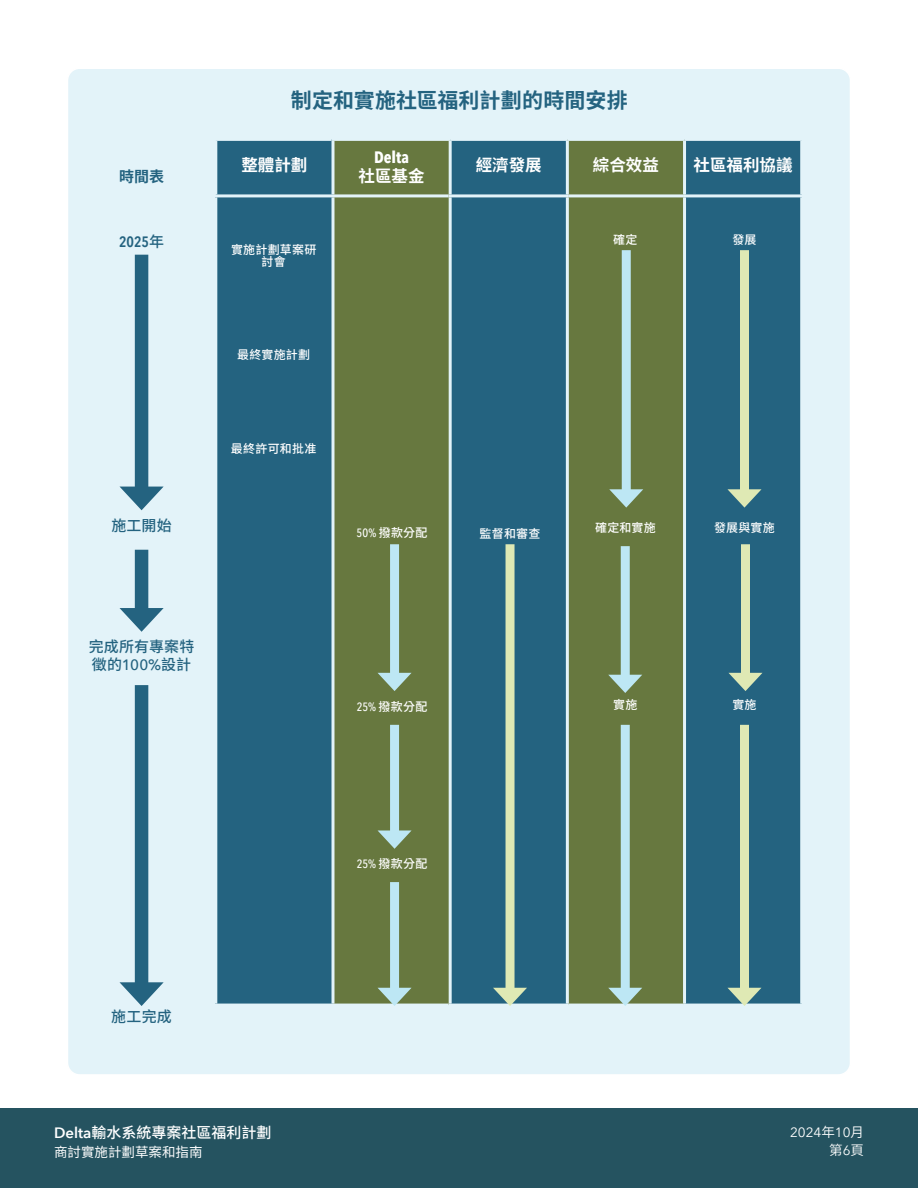
<style>
.page{position:relative;width:918px;height:1188px;background:#fff}
.page>*{position:absolute;margin:0;border:0;box-sizing:border-box;transform-origin:0 0}
.t1{font:700 21px "Source Han Sans TW";letter-spacing:.005em;color:#246380}
.t2{font:700 16.5px "Source Han Sans TW";color:#fff}
.t3{font:700 16.5px "Avenir Next Condensed";color:#fff}
.t4{font:500 15px/18px "Source Han Sans TW";letter-spacing:.015em;color:#246380}
.t5{font:500 15px "Source Han Sans TW";color:#fff}
.t6{font:600 15px "Avenir Next Condensed";color:#246380}
.t7{font:700 15px "Source Han Sans TW";color:#246380}
.t8{font:13.5px "Source Han Sans TW";color:#fff}
.t9{font:13.5px "Avenir Next";color:#fff}
.t10{font:13.5px "Source Han Sans TW";color:#fff}
.t11{font:500 12px/12px "Source Han Sans TW";letter-spacing:.02em;color:#fff;text-align:center}
.s1{font-family:"Source Han Sans TW";font-weight:500}
.s2{font-family:"Avenir Next Condensed"}
.s3{font-family:"Avenir Next"}
.s4{font-family:"Avenir Next";font-weight:600}
.s5{font-family:"Source Han Sans TW"}
</style>
<div class="page">
<div style="left:67px;top:68px;width:783px;height:1007px;background:#e3f3f9;border-radius:12px"></div>
<div style="left:135px;top:255px;width:13px;height:241px;background:#246380"></div>
<div style="left:217px;top:141px;width:583px;height:863px;background:#246380"></div>
<svg style="left:335px;top:141px;width:348px;height:863px;background:#507155"></svg>
<div style="left:216px;top:196px;width:117px;height:809px;background:linear-gradient(to right,#246380,#246380)"></div>
<hr style="left:214px;top:194px;width:119px;height:3px;background:#e3f3f9">
<hr style="left:214px;top:197px;width:3px;height:807px;background:#e3f3f9">
<hr style="left:333px;top:194px;width:116px;height:3px;background:#e3f3f9">
<hr style="left:569px;top:194px;width:114px;height:3px;background:#e3f3f9">
<hr style="left:214px;top:1004px;width:119px;height:3px;background:#e3f3f9">
<hr style="left:332px;top:141px;width:3px;height:53px;background:#e3f3f9">
<hr style="left:449px;top:141px;width:3px;height:53px;background:#e3f3f9">
<hr style="left:566px;top:141px;width:3px;height:53px;background:#e3f3f9">
<hr style="left:683px;top:141px;width:3px;height:53px;background:#e3f3f9">
<hr style="left:332px;top:197px;width:3px;height:807px;background:#e3f3f9">
<hr style="left:449px;top:194px;width:120px;height:3px;background:#e3f3f9">
<hr style="left:449px;top:197px;width:3px;height:807px;background:#e3f3f9">
<hr style="left:566px;top:197px;width:3px;height:807px;background:#e3f3f9">
<hr style="left:683px;top:194px;width:120px;height:3px;background:#e3f3f9">
<hr style="left:683px;top:197px;width:3px;height:807px;background:#e3f3f9">
<svg style="left:120px;top:487px;width:43px;height:23px"></svg>
<div style="left:135px;top:550px;width:13px;height:67px;background:#246380"></div>
<svg style="left:120px;top:608px;width:44px;height:24px"></svg>
<div style="left:135px;top:685px;width:13px;height:307px;background:#246380"></div>
<svg style="left:120px;top:982px;width:44px;height:24px"></svg>
<div style="left:390px;top:544px;width:9px;height:136px;background:#bde7f4"></div>
<svg style="left:378px;top:673px;width:34px;height:18px"></svg>
<div style="left:621px;top:546px;width:9px;height:136px;background:#bde7f4"></div>
<svg style="left:608px;top:675px;width:34px;height:18px"></svg>
<div style="left:740px;top:250px;width:9px;height:246px;background:#dfe9b4"></div>
<svg style="left:727px;top:489px;width:35px;height:19px"></svg>
<div style="left:622px;top:250px;width:9px;height:246px;background:#bde7f4"></div>
<svg style="left:609px;top:489px;width:34px;height:19px"></svg>
<div style="left:741px;top:544px;width:9px;height:136px;background:#dfe9b4"></div>
<svg style="left:728px;top:673px;width:35px;height:18px"></svg>
<div style="left:506px;top:544px;width:9px;height:451px;background:#dfe9b4"></div>
<div style="left:0;top:1108px;width:918px;height:80px;background:#255360"></div>
<div style="left:621px;top:725px;width:9px;height:270px;background:#bde7f4"></div>
<svg style="left:608px;top:988px;width:34px;height:18px"></svg>
<div style="left:740px;top:725px;width:9px;height:270px;background:#dfe9b4"></div>
<svg style="left:727px;top:988px;width:35px;height:18px"></svg>
<svg style="left:493px;top:988px;width:34px;height:18px"></svg>
<div style="left:390px;top:882px;width:9px;height:113px;background:#bde7f4"></div>
<svg style="left:378px;top:988px;width:34px;height:18px"></svg>
<div style="left:390px;top:725px;width:9px;height:113px;background:#bde7f4"></div>
<svg style="left:378px;top:830px;width:34px;height:19px"></svg>
<p class="t7" style="left:119px;top:168px;width:46px">時間表</p>
<p class="t6" style="left:119px;top:229px;width:46px">2025<span class="s1">年</span></p>
<p class="t4" style="left:111px;top:517px;width:62px">施工開始</p>
<h1 class="t1" style="left:291px;top:88px;width:338px">制定和實施社區福利計劃的時間安排</h1>
<h2 class="t2" style="left:241px;top:156px;width:67px">整體計劃</h2>
<p class="t11" style="left:231px;top:244px;width:87px">實施計劃草案研討會</p>
<p class="t11" style="left:237px;top:349px;width:75px">最終實施計劃</p>
<p class="t11" style="left:231px;top:443px;width:87px">最終許可和批准</p>
<h2 class="t3" style="left:374px;top:147px;width:37px">Delta</h2>
<h2 class="t2" style="left:359px;top:167px;width:67px">社區基金</h2>
<h2 class="t2" style="left:476px;top:156px;width:67px">經濟發展</h2>
<h2 class="t2" style="left:593px;top:156px;width:67px">綜合效益</h2>
<h2 class="t2" style="left:694px;top:156px;width:100px">社區福利協議</h2>
<p class="t11" style="left:613px;top:234px;width:26px">確定</p>
<p class="t11" style="left:733px;top:234px;width:25px">發展</p>
<p class="t11" style="left:356px;top:527px;width:73px"><span class="s2">50%</span> 撥款分配</p>
<p class="t11" style="left:480px;top:528px;width:62px">監督和審查</p>
<p class="t11" style="left:595px;top:522px;width:62px">確定和實施</p>
<p class="t11" style="left:714px;top:522px;width:62px">發展與實施</p>
<p class="t4" style="left:89px;top:638px;width:107px">完成所有專案特徵的<span class="s3">100%</span>設計</p>
<p class="t11" style="left:357px;top:701px;width:72px"><span class="s2">25%</span> 撥款分配</p>
<p class="t11" style="left:613px;top:699px;width:26px">實施</p>
<p class="t11" style="left:732px;top:699px;width:26px">實施</p>
<p class="t4" style="left:111px;top:1008px;width:62px">施工完成</p>
<p class="t11" style="left:357px;top:858px;width:72px"><span class="s2">25%</span> 撥款分配</p>
<p class="t5" style="left:54px;top:1124px;width:219px"><span class="s4">Delta</span>輸水系統專案社區福利計劃</p>
<p class="t8" style="left:54px;top:1144px;width:150px">商討實施計劃草案和指南</p>
<p class="t9" style="left:790px;top:1121px;width:75px">2024<span class="s5">年</span>10<span class="s5">月</span></p>
<p class="t10" style="left:829px;top:1143px;width:36px">第<span class="s3">6</span>頁</p>
</div>
